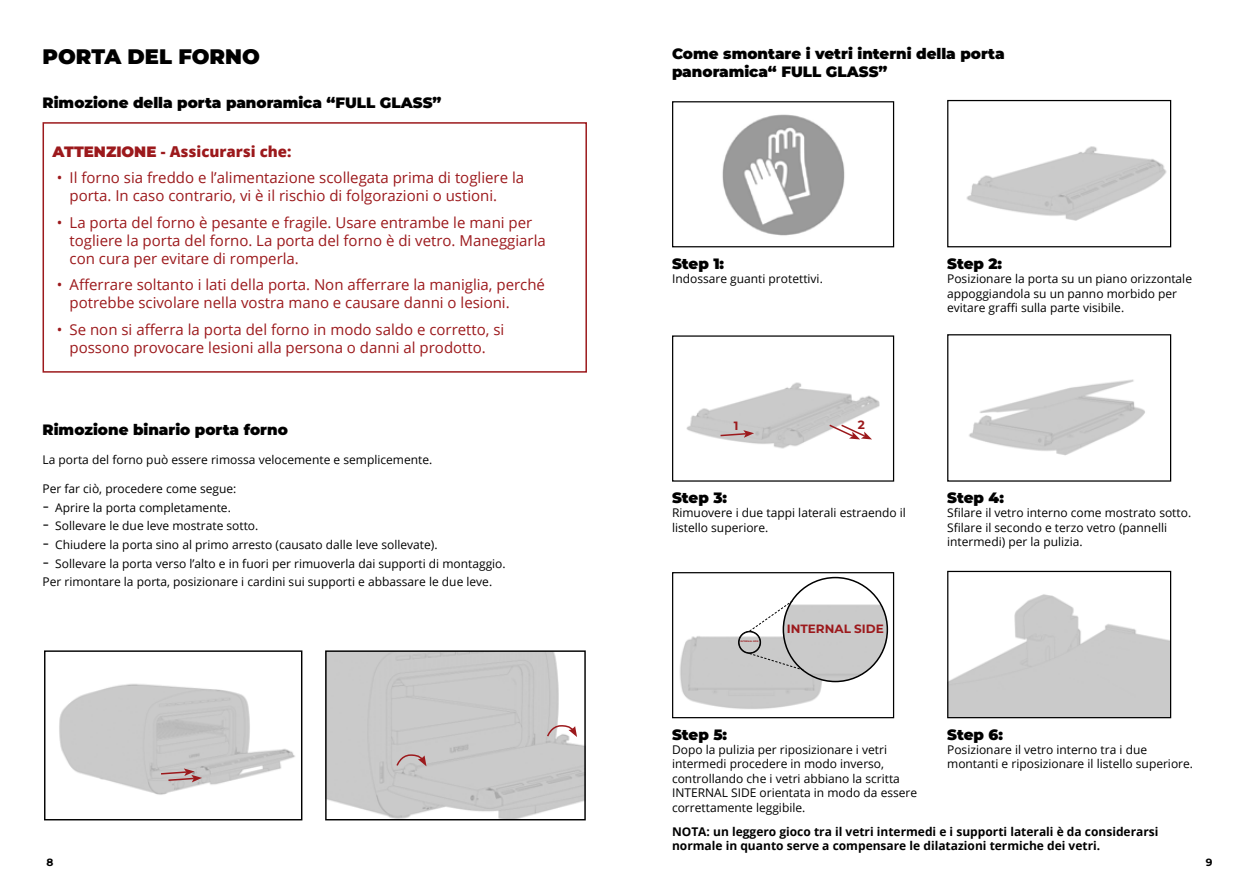
<style>
.page{position:relative;width:1259px;height:893px;background:#fff}
.page>*{position:absolute;margin:0;border:0;box-sizing:border-box;transform-origin:0 0}
.SEZIONI{font:900 21px "Montserrat";color:#000}
.t1{font:15px/18px "Open Sans";color:#9c191c}
.Elenco_trattino_avv{font:900 15px "Montserrat";color:#000}
.SEZIONI-2{font:900 15px/18px "Montserrat";color:#000}
.Titolo{font:800 15px "Open Sans";color:#9c191c}
.Elenco_trattino_avv-2{font:12px/14.4px "Open Sans";color:#000}
.Elenco_trattino_avv-3{font:700 12px/14.4px "Open Sans";color:#000}
.t2{font:700 12px "Montserrat";color:#9c191c}
.t3{font:700 10.5px "Montserrat";color:#000}
.t4{font:700 2.25px "Montserrat";color:#9c191c}
.s1{font-family:"Montserrat";font-weight:900}
.s2{font-family:"Montserrat";font-size:18px}
</style>
<div class="page">
<div style="left:43px;top:122px;width:544px;height:251px;border:2px solid #9c191c"></div>
<img style="left:966px;top:146px;width:201px;height:75px">
<div style="left:947px;top:100px;width:224px;height:147px;border:1px solid #000"></div>
<img style="left:722px;top:114px;width:123px;height:122px">
<div style="left:672px;top:101px;width:222px;height:146px;border:1px solid #000"></div>
<img style="left:969px;top:379px;width:176px;height:77px">
<div style="left:947px;top:334px;width:224px;height:148px;border:1px solid #000"></div>
<img style="left:686px;top:382px;width:194px;height:67px">
<div style="left:672px;top:335px;width:222px;height:147px;border:1px solid #000"></div>
<img style="left:949px;top:594px;width:220px;height:122px">
<div style="left:947px;top:571px;width:224px;height:147px;border:1px solid #000"></div>
<img style="left:679px;top:592px;width:159px;height:117px">
<div style="left:672px;top:572px;width:222px;height:146px;border:1px solid #000"></div>
<img style="left:327px;top:652px;width:257px;height:166px">
<div style="left:325px;top:650px;width:261px;height:170px;border:1px solid #000"></div>
<img style="left:59px;top:683px;width:236px;height:112px">
<div style="left:44px;top:650px;width:258px;height:170px;border:1px solid #000"></div>
<svg style="left:395px;top:753px;width:31px;height:14px"></svg>
<svg style="left:546px;top:724px;width:31px;height:14px"></svg>
<svg style="left:159px;top:768px;width:43px;height:14px"></svg>
<svg style="left:719px;top:430px;width:35px;height:8px"></svg>
<svg style="left:827px;top:423px;width:45px;height:16px"></svg>
<img style="left:783px;top:578px;width:104px;height:103px;border-radius:52px">
<div style="left:782px;top:577px;width:106px;height:105px;border:2px solid #000;border-radius:50%"></div>
<div style="left:738px;top:631px;width:23px;height:22px;border:1px solid #000;border-radius:50%"></div>
<div style="left:739px;top:632px;width:21px;height:21px;border:1px solid #000;border-radius:50%"></div>
<svg style="left:748px;top:600px;width:45px;height:32px"></svg>
<svg style="left:748px;top:653px;width:56px;height:18px"></svg>
<p class="SEZIONI" style="left:43px;top:41px;width:219px">PORTA DEL FORNO</p>
<p class="Elenco_trattino_avv" style="left:43px;top:91px;width:400px">Rimozione della porta panoramica “FULL GLASS”</p>
<p class="Titolo" style="left:53px;top:140px;width:240px"><span class="s1">ATTENZIONE</span> - Assicurarsi che:</p>
<p class="t1" style="left:70px;top:168px;width:456px;text-indent:-13px">• Il forno sia freddo e l’alimentazione scollegata prima di togliere la porta. In caso contrario, vi è il rischio di folgorazioni o ustioni.</p>
<p class="t1" style="left:70px;top:213px;width:478px;text-indent:-13px">• La porta del forno è pesante e fragile. Usare entrambe le mani per togliere la porta del forno. La porta del forno è di vetro. Maneggiarla con cura per evitare di romperla.</p>
<p class="t1" style="left:70px;top:275px;width:477px;text-indent:-13px">• Afferrare soltanto i lati della porta. Non afferrare la maniglia, perché potrebbe scivolare nella vostra mano e causare danni o lesioni.</p>
<p class="t1" style="left:57px;top:320px;width:449px;text-align:center">• Se non si afferra la porta del forno in modo saldo e corretto, si possono provocare lesioni alla persona o danni al prodotto.</p>
<p class="Elenco_trattino_avv" style="left:43px;top:419px;width:247px">Rimozione binario porta forno</p>
<p class="Elenco_trattino_avv-2" style="left:43px;top:452px;width:391px">La porta del forno può essere rimossa velocemente e semplicemente.</p>
<p class="Elenco_trattino_avv-2" style="left:43px;top:481px;width:195px">Per far ciò, procedere come segue:</p>
<p class="Elenco_trattino_avv-2" style="left:43px;top:500px;width:190px"><span class="s2">-</span> Aprire la porta completamente.</p>
<p class="Elenco_trattino_avv-2" style="left:43px;top:518px;width:217px"><span class="s2">-</span> Sollevare le due leve mostrate sotto.</p>
<p class="Elenco_trattino_avv-2" style="left:43px;top:537px;width:397px"><span class="s2">-</span> Chiudere la porta sino al primo arresto (causato dalle leve sollevate).</p>
<p class="Elenco_trattino_avv-2" style="left:43px;top:556px;width:465px"><span class="s2">-</span> Sollevare la porta verso l’alto e in fuori per rimuoverla dai supporti di montaggio.</p>
<p class="Elenco_trattino_avv-2" style="left:43px;top:574px;width:451px">Per rimontare la porta, posizionare i cardini sui supporti e abbassare le due leve.</p>
<p class="SEZIONI-2" style="left:672px;top:43px;width:334px">Come smontare i vetri interni della porta panoramica“ FULL GLASS”</p>
<p class="Elenco_trattino_avv" style="left:672px;top:252px;width:54px">Step 1:</p>
<p class="Elenco_trattino_avv-2" style="left:672px;top:271px;width:152px">Indossare guanti protettivi.</p>
<p class="Elenco_trattino_avv" style="left:947px;top:252px;width:57px">Step 2:</p>
<p class="Elenco_trattino_avv-2" style="left:947px;top:271px;width:246px">Posizionare la porta su un piano orizzontale appoggiandola su un panno morbido per evitare graffi sulla parte visibile.</p>
<p class="t2" style="left:734px;top:417px;width:6px">1</p>
<p class="t2" style="left:858px;top:416px;width:9px">2</p>
<p class="Elenco_trattino_avv" style="left:672px;top:486px;width:57px">Step 3:</p>
<p class="Elenco_trattino_avv-2" style="left:672px;top:505px;width:235px">Rimuovere i due tappi laterali estraendo il listello superiore.</p>
<p class="t4" style="left:740px;top:639px;width:20px">INTERNAL SIDE</p>
<p class="t2" style="left:787px;top:620px;width:99px">INTERNAL SIDE</p>
<p class="Elenco_trattino_avv" style="left:947px;top:486px;width:58px">Step 4:</p>
<p class="Elenco_trattino_avv-2" style="left:947px;top:505px;width:245px">Sfilare il vetro interno come mostrato sotto.<br>Sfilare il secondo e terzo vetro (pannelli intermedi) per la pulizia.</p>
<p class="Elenco_trattino_avv" style="left:672px;top:723px;width:57px">Step 5:</p>
<p class="Elenco_trattino_avv-2" style="left:672px;top:742px;width:247px">Dopo la pulizia per riposizionare i vetri intermedi procedere in modo inverso, controllando che i vetri abbiano la scritta INTERNAL SIDE orientata in modo da essere correttamente leggibile.</p>
<p class="Elenco_trattino_avv" style="left:947px;top:723px;width:57px">Step 6:</p>
<p class="Elenco_trattino_avv-2" style="left:947px;top:742px;width:247px">Posizionare il vetro interno tra i due montanti e riposizionare il listello superiore.</p>
<p class="Elenco_trattino_avv-3" style="left:672px;top:824px;width:488px">NOTA: un leggero gioco tra il vetri intermedi e i supporti laterali è da considerarsi normale in quanto serve a compensare le dilatazioni termiche dei vetri.</p>
<p class="t3" style="left:46px;top:854px;width:8px">8</p>
<p class="t3" style="left:1205px;top:854px;width:8px">9</p>
</div>
